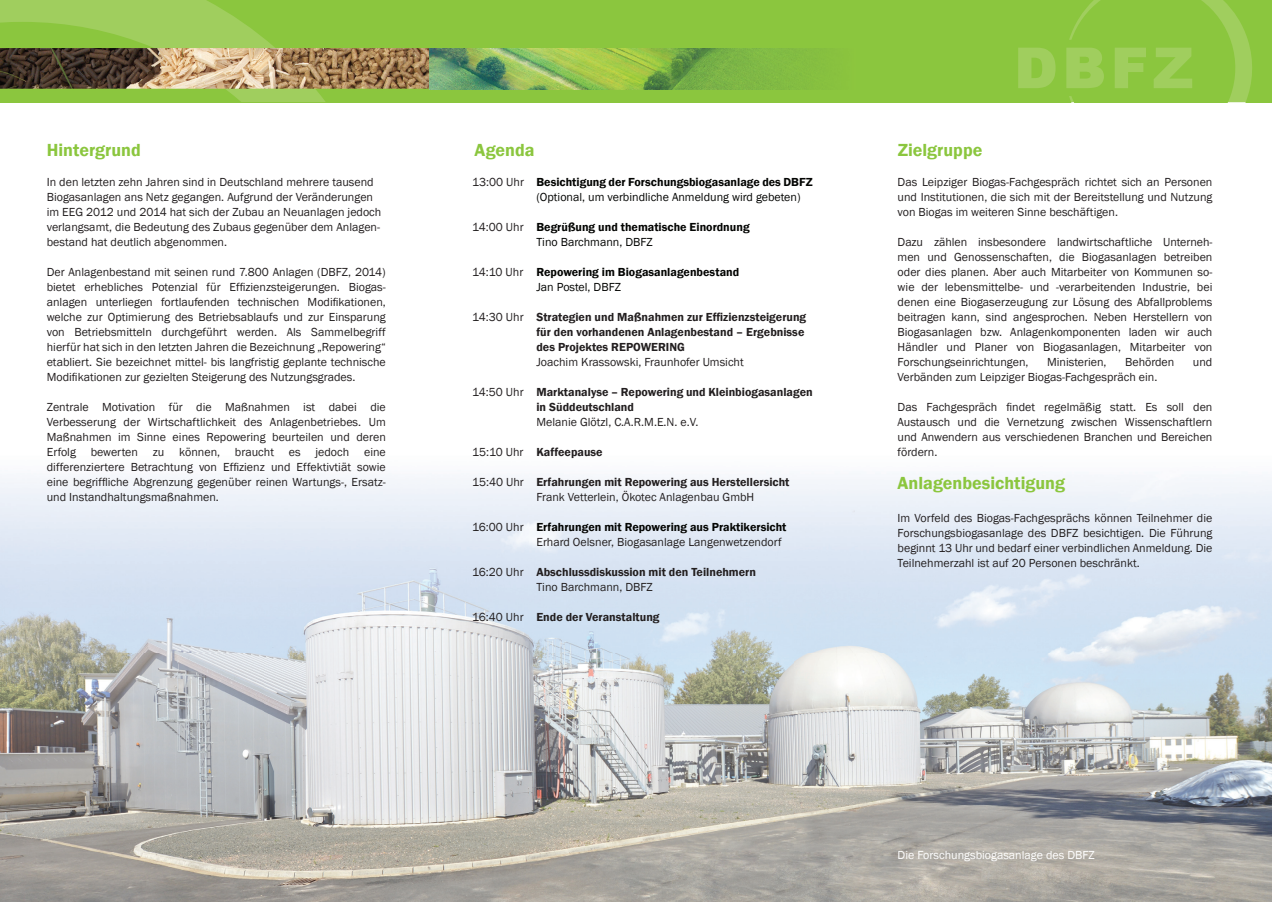
<style>
.page{position:relative;width:1272px;height:902px;background:#fff}
.page>*{position:absolute;margin:0;border:0;box-sizing:border-box;transform-origin:0 0}
.t1{font:600 18px "Franklin Gothic";color:#8bc63e}
.t2{font:12px/15px "Franklin Gothic";color:#231f20;text-align:justify}
.t3{font:600 12px/15px "Franklin Gothic";color:#231f20}
.t4{font:600 12px "Franklin Gothic";color:#040503}
.t5{font:12px "Franklin Gothic";color:#040503}
.t6{font:12px "Franklin Gothic";color:#fff}
</style>
<div class="page">
<img style="left:0;top:476px;width:1271px;height:425px">
<div style="left:0;top:0;width:1271px;height:102px;background:#8bc63e"></div>
<svg style="left:0;top:0;width:326px;height:102px"></svg>
<img style="left:0;top:48px;width:816px;height:41px">
<svg style="left:1018px;top:0;width:236px;height:103px"></svg>
<h1 class="t1" style="left:47px;top:139px;width:95px">Hintergrund</h1>
<h1 class="t1" style="left:474px;top:139px;width:62px">Agenda</h1>
<h1 class="t1" style="left:897px;top:139px;width:86px">Zielgruppe</h1>
<p class="t4" style="left:536px;top:175px;width:278px">Besichtigung der Forschungsbiogasanlage des DBFZ</p>
<p class="t5" style="left:536px;top:189px;width:266px">(Optional, um verbindliche Anmeldung wird gebeten)</p>
<p class="t4" style="left:536px;top:220px;width:215px">Begrüßung und thematische Einordnung</p>
<p class="t5" style="left:536px;top:234px;width:118px">Tino Barchmann, DBFZ</p>
<p class="t4" style="left:536px;top:265px;width:204px">Repowering im Biogasanlagenbestand</p>
<p class="t5" style="left:536px;top:279px;width:86px">Jan Postel, DBFZ</p>
<p class="t3" style="left:536px;top:310px;width:271px">Strategien und Maßnahmen zur Effizienzsteigerung für den vorhandenen Anlagenbestand – Ergebnisse des Projektes REPOWERING</p>
<p class="t2" style="left:536px;top:355px;width:209px">Joachim Krassowski, Fraunhofer Umsicht</p>
<p class="t3" style="left:536px;top:385px;width:278px">Marktanalyse – Repowering und Kleinbiogasanlagen in Süddeutschland</p>
<p class="t2" style="left:536px;top:415px;width:163px">Melanie Glötzl, C.A.R.M.E.N. e.V.</p>
<p class="t3" style="left:536px;top:445px;width:68px">Kaffeepause</p>
<p class="t3" style="left:536px;top:475px;width:254px">Erfahrungen mit Repowering aus Herstellersicht</p>
<p class="t2" style="left:536px;top:490px;width:219px">Frank Vetterlein, Ökotec Anlagenbau GmbH</p>
<p class="t4" style="left:536px;top:520px;width:251px">Erfahrungen mit Repowering aus Praktikersicht</p>
<p class="t2" style="left:536px;top:535px;width:247px">Erhard Oelsner, Biogasanlage Langenwetzendorf</p>
<p class="t3" style="left:536px;top:565px;width:221px">Abschlussdiskussion mit den Teilnehmern</p>
<p class="t2" style="left:536px;top:580px;width:118px">Tino Barchmann, DBFZ</p>
<p class="t3" style="left:536px;top:610px;width:125px">Ende der Veranstaltung</p>
<p class="t2" style="left:897px;top:175px;width:316px">Das Leipziger Biogas-Fachgespräch richtet sich an Personen und Institutionen, die sich mit der Bereitstellung und Nutzung von Biogas im weiteren Sinne beschäftigen.</p>
<p class="t2" style="left:897px;top:235px;width:316px">Dazu zählen insbesondere landwirtschaftliche Unterneh&shy;men und Genossenschaften, die Biogasanlagen betreiben oder dies planen. Aber auch Mitarbeiter von Kommunen so&shy;wie der lebensmittelbe- und -verarbeitenden Industrie, bei denen eine Biogaserzeugung zur Lösung des Abfallproblems beitragen kann, sind angesprochen. Neben Herstellern von Biogasanlagen bzw. Anlagenkomponenten laden wir auch Händler und Planer von Biogasanlagen, Mitarbeiter von Forschungseinrichtungen,</p>
<p class="t2" style="left:472px;top:175px;width:53px">13:00 Uhr</p>
<p class="t2" style="left:472px;top:220px;width:53px">14:00 Uhr</p>
<p class="t2" style="left:472px;top:265px;width:53px">14:10 Uhr</p>
<p class="t2" style="left:472px;top:310px;width:53px">14:30 Uhr</p>
<p class="t2" style="left:47px;top:175px;width:336px;text-align:left">In den letzten zehn Jahren sind in Deutschland mehrere tausend Biogasanlagen ans Netz gegangen. Aufgrund der Veränderungen im EEG 2012 und 2014 hat sich der Zubau an Neuanlagen jedoch verlangsamt, die Bedeutung des Zubaus gegenüber dem Anlagen&shy;bestand hat deutlich abgenommen.</p>
<p class="t2" style="left:47px;top:265px;width:340px">Der Anlagenbestand mit seinen rund 7.800 Anlagen (DBFZ, 2014) bietet erhebliches Potenzial für Effizienzsteigerungen. Biogas&shy;anlagen unterliegen fortlaufenden technischen Modifikationen, welche zur Optimierung des Betriebsablaufs und zur Einsparung von Betriebsmitteln durchgeführt werden. Als Sammelbegriff hierfür hat sich in den letzten Jahren die Bezeichnung „Repowering“ etabliert. Sie bezeichnet mittel- bis langfristig geplante technische Modifikationen zur gezielten Steigerung des Nutzungsgrades.</p>
<p class="t2" style="left:47px;top:400px;width:340px">Zentrale Motivation für die Maßnahmen ist dabei die Verbesserung der Wirtschaftlichkeit des Anlagenbetriebes. Um Maßnahmen im Sinne eines Repowering beurteilen und deren Erfolg bewerten zu können, braucht es jedoch eine differenziertere Betrachtung von Effizienz und Effektivtiät sowie eine begriffliche Abgrenzung gegenüber reinen Wartungs-, Ersatz&shy;und Instandhaltungsmaßnahmen.</p>
<p class="t2" style="left:1047px;top:355px;width:61px">Ministerien,</p>
<p class="t2" style="left:1125px;top:355px;width:51px">Behörden</p>
<p class="t2" style="left:1192px;top:355px;width:21px">und</p>
<p class="t2" style="left:897px;top:370px;width:261px">Verbänden zum Leipziger Biogas-Fachgespräch ein.</p>
<p class="t2" style="left:897px;top:400px;width:316px">Das Fachgespräch findet regelmäßig statt. Es soll den Austausch und die Vernetzung zwischen Wissenschaftlern und Anwendern aus verschiedenen Branchen und Bereichen fördern.</p>
<h1 class="t1" style="left:897px;top:472px;width:169px">Anlagenbesichtigung</h1>
<p class="t2" style="left:897px;top:511px;width:316px">Im Vorfeld des Biogas-Fachgesprächs können Teilnehmer die Forschungsbiogasanlage des DBFZ besichtigen. Die Führung beginnt 13 Uhr und bedarf einer verbindlichen Anmeldung. Die Teilnehmerzahl ist auf 20 Personen beschränkt.</p>
<p class="t2" style="left:472px;top:385px;width:53px">14:50 Uhr</p>
<p class="t2" style="left:472px;top:445px;width:53px">15:10 Uhr</p>
<p class="t2" style="left:472px;top:475px;width:53px">15:40 Uhr</p>
<p class="t2" style="left:472px;top:520px;width:53px">16:00 Uhr</p>
<p class="t2" style="left:472px;top:565px;width:53px">16:20 Uhr</p>
<p class="t2" style="left:472px;top:610px;width:53px">16:40 Uhr</p>
<p class="t6" style="left:897px;top:847px;width:198px">Die Forschungsbiogasanlage des DBFZ</p>
</div>
